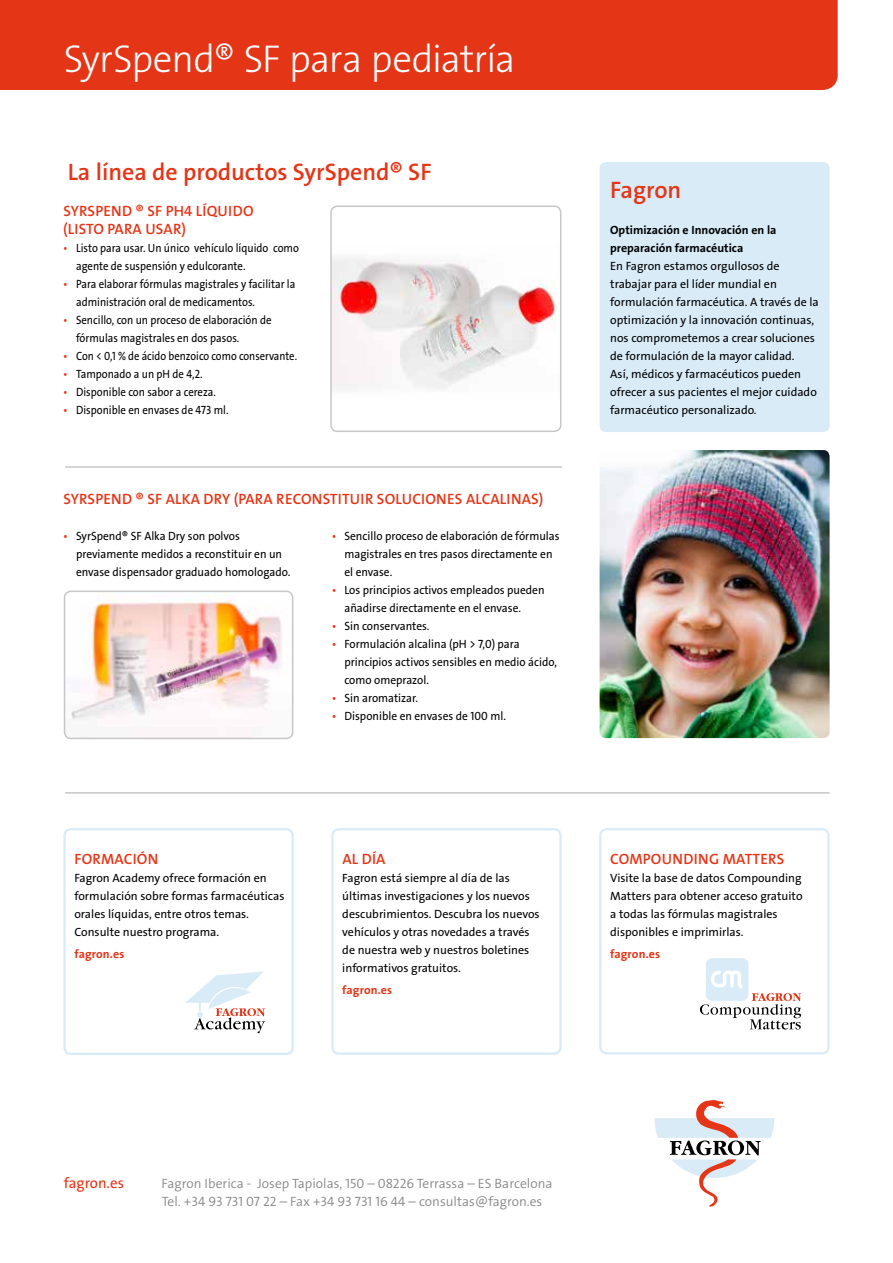
<style>
.page{position:relative;width:893px;height:1263px;background:#fff}
.page>*{position:absolute;margin:0;border:0;box-sizing:border-box;transform-origin:0 0}
.t1{font:39px "The Sans LP3 Lig";letter-spacing:-.02em;color:#fff}
.t2{font:24px "The Sans LP6 Se Bld";color:#e53517}
.t3{font:15px/18px "The Sans LP6 Se Bld";letter-spacing:.015em;color:#e53517}
.t4{font:15px "The Sans LP5 Plain";letter-spacing:.005em;color:#e53517}
.t5{font:13.5px/18px "The Sans LP4 Se Lig";letter-spacing:.005em;color:#87888a}
.t6{font:12px/18px "The Sans LP5 Plain";color:#000}
.t7{font:12px/18px "The Sans LP5 Plain";color:#000;scale:.95 1}
.t8{font:12px/18px "The Sans LP5 Plain";color:#000;scale:.9 1}
.t9{font:12px/18px "The Sans LP7 Bld";color:#000}
.t10{font:12px "The Sans LP5 Plain";color:#000;scale:.88 1}
.t11{font:700 12px "The Sans";letter-spacing:.01em;color:#e53517}
.s1{color:#e53517}
</style>
<div class="page">
<div style="left:0;top:0;width:838px;height:90px;background:#e53517"></div>
<img style="left:600px;top:450px;width:230px;height:288px">
<svg style="left:655px;top:1100px;width:119px;height:107px"></svg>
<div style="left:600px;top:162px;width:230px;height:270px;background:#d9ebf7;border-radius:6px"></div>
<hr style="left:65px;top:792px;width:765px;height:2px;background:#c6c7c8">
<div style="left:63px;top:828px;width:231px;height:227px;border:2px solid #d9ebf7;border-radius:6px"></div>
<div style="left:331px;top:828px;width:231px;height:227px;border:2px solid #d9ebf7;border-radius:6px"></div>
<div style="left:599px;top:828px;width:231px;height:226px;border:2px solid #d9ebf7;border-radius:6px"></div>
<div style="left:706px;top:958px;width:42px;height:43px;background:#d9ebf7;border-radius:6px"></div>
<svg style="left:700px;top:970px;width:101px;height:59px"></svg>
<svg style="left:185px;top:971px;width:80px;height:62px"></svg>
<hr style="left:65px;top:466px;width:497px;height:2px;background:#c6c7c8">
<img style="left:65px;top:591px;width:228px;height:145px">
<div style="left:64px;top:591px;width:229px;height:148px;border:2px solid #c6c7c8;border-radius:6px"></div>
<img style="left:333px;top:258px;width:223px;height:131px">
<div style="left:330px;top:206px;width:231px;height:226px;border:2px solid #c6c7c8;border-radius:6px"></div>
<h1 class="t1" style="left:64px;top:34px;width:453px">SyrSpend® SF para pediatría</h1>
<h2 class="t2" style="left:68px;top:156px;width:365px">La línea de productos SyrSpend® SF</h2>
<p class="t3" style="left:63px;top:202px;width:192px">SYRSPEND ® SF PH4 LÍQUIDO (LISTO PARA USAR)</p>
<p class="t8" style="left:76px;top:239px;width:249px;text-indent:-13px"><span class="s1">•</span> Listo para usar. Un único vehículo líquido como agente de suspensión y edulcorante.</p>
<p class="t8" style="left:76px;top:275px;width:245px;text-indent:-13px"><span class="s1">•</span> Para elaborar fórmulas magistrales y facilitar la administración oral de medicamentos.</p>
<p class="t8" style="left:76px;top:311px;width:219px;text-indent:-13px"><span class="s1">•</span> Sencillo, con un proceso de elaboración de fórmulas magistrales en dos pasos.</p>
<p class="t10" style="left:63px;top:348px;width:267px"><span class="s1">•</span> Con &lt; 0,1 % de ácido benzoico como conservante.</p>
<p class="t8" style="left:63px;top:365px;width:156px"><span class="s1">•</span> Tamponado a un pH de 4,2.</p>
<p class="t8" style="left:63px;top:383px;width:171px"><span class="s1">•</span> Disponible con sabor a cereza.</p>
<p class="t8" style="left:63px;top:401px;width:185px"><span class="s1">•</span> Disponible en envases de 473 ml.</p>
<p class="t3" style="left:63px;top:490px;width:482px">SYRSPEND ® SF ALKA DRY (PARA RECONSTITUIR SOLUCIONES ALCALINAS)</p>
<p class="t7" style="left:76px;top:527px;width:227px;text-indent:-13px"><span class="s1">•</span> SyrSpend® SF Alka Dry son polvos previamente medidos a reconstituir en un envase dispensador graduado homologado.</p>
<p class="t7" style="left:344px;top:527px;width:228px;text-indent:-13px"><span class="s1">•</span> Sencillo proceso de elaboración de fórmulas magistrales en tres pasos directamente en el envase.</p>
<p class="t7" style="left:344px;top:581px;width:212px;text-indent:-13px"><span class="s1">•</span> Los principios activos empleados pueden añadirse directamente en el envase.</p>
<p class="t7" style="left:332px;top:617px;width:105px"><span class="s1">•</span> Sin conservantes.</p>
<p class="t7" style="left:344px;top:635px;width:225px;text-indent:-13px"><span class="s1">•</span> Formulación alcalina (pH &gt; 7,0) para principios activos sensibles en medio ácido, como omeprazol.</p>
<p class="t7" style="left:332px;top:689px;width:92px"><span class="s1">•</span> Sin aromatizar.</p>
<p class="t7" style="left:332px;top:707px;width:185px"><span class="s1">•</span> Disponible en envases de 100 ml.</p>
<h2 class="t2" style="left:610px;top:174px;width:73px">Fagron</h2>
<p class="t9" style="left:610px;top:221px;width:168px">Optimización e Innovación en la preparación farmacéutica</p>
<p class="t6" style="left:610px;top:257px;width:210px">En Fagron estamos orgullosos de trabajar para el líder mundial en formulación farmacéutica. A través de la optimización y la innovación continuas, nos comprometemos a crear soluciones de formulación de la mayor calidad.<br>Así, médicos y farmacéuticos pueden ofrecer a sus pacientes el mejor cuidado farmacéutico personalizado.</p>
<p class="t3" style="left:75px;top:850px;width:85px">FORMACIÓN</p>
<p class="t6" style="left:74px;top:869px;width:212px">Fagron Academy ofrece formación en formulación sobre formas farmacéuticas orales líquidas, entre otros temas.<br>Consulte nuestro programa.</p>
<p class="t11" style="left:74px;top:944px;width:51px">fagron.es</p>
<p class="t3" style="left:342px;top:850px;width:45px">AL DÍA</p>
<p class="t6" style="left:342px;top:869px;width:199px">Fagron está siempre al día de las últimas investigaciones y los nuevos descubrimientos. Descubra los nuevos vehículos y otras novedades a través de nuestra web y nuestros boletines informativos gratuitos.</p>
<p class="t11" style="left:342px;top:980px;width:51px">fagron.es</p>
<p class="t3" style="left:610px;top:850px;width:11px">compounding</p>
<p class="t3" style="left:723px;top:850px;width:10px">matters</p>
<p class="t6" style="left:610px;top:869px;width:194px">Visite la base de datos Compounding Matters para obtener acceso gratuito a todas las fórmulas magistrales disponibles e imprimirlas.</p>
<p class="t11" style="left:610px;top:944px;width:51px">fagron.es</p>
<p class="t4" style="left:64px;top:1173px;width:62px">fagron.es</p>
<p class="t5" style="left:162px;top:1175px;width:392px">Fagron Iberica - Josep Tapiolas, 150 – 08226 Terrassa – ES Barcelona<br>Tel. +34 93 731 07 22 – Fax +34 93 731 16 44 – consultas@fagron.es</p>
</div>
